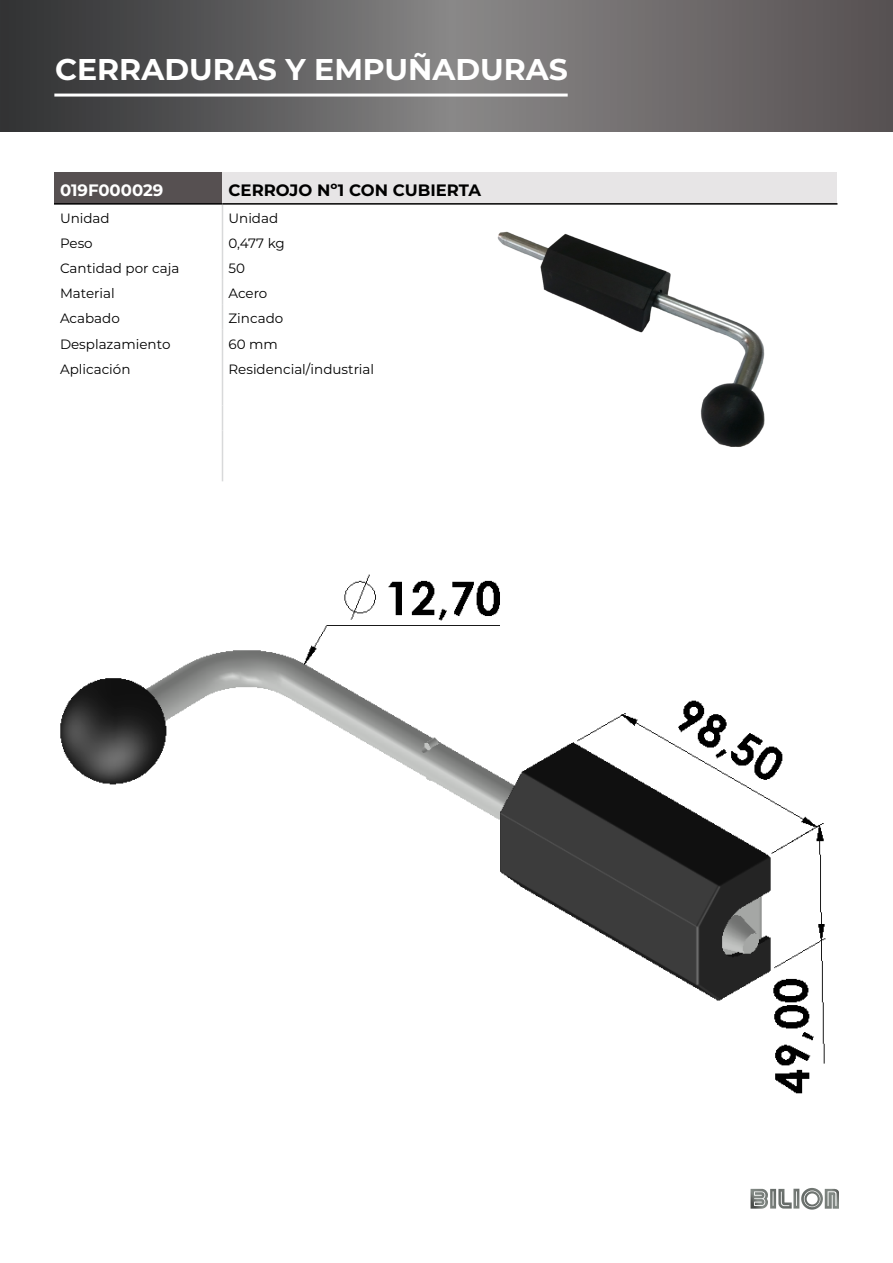
<style>
.page{position:relative;width:893px;height:1263px;background:#fff}
.page>*{position:absolute;margin:0;border:0;box-sizing:border-box;transform-origin:0 0}
.t1{font:700 30px "Montserrat";color:#fff}
.t2{font:700 16.5px "Montserrat";color:#000}
.t3{font:700 16.5px "Montserrat";color:#fff}
.t4{font:13.5px "Montserrat";color:#000}
</style>
<div class="page">
<svg style="left:1px;top:0;width:892px;height:131px;background:#646263"></svg>
<hr style="left:54px;top:94px;width:514px;height:3px;background:#fff">
<img style="left:497px;top:231px;width:268px;height:216px">
<svg style="left:750px;top:1188px;width:89px;height:21px"></svg>
<img style="left:60px;top:574px;width:766px;height:520px">
<div style="left:54px;top:172px;width:168px;height:32px;background:#565051"></div>
<div style="left:222px;top:172px;width:615px;height:32px;background:#e7e5e6"></div>
<svg style="left:222px;top:205px;width:1px;height:276px"></svg>
<hr style="left:54px;top:203px;width:168px;height:2px;background:#000">
<hr style="left:222px;top:203px;width:615px;height:2px;background:#000">
<h1 class="t1" style="left:55px;top:48px;width:514px">CERRADURAS Y EMPUÑADURAS</h1>
<p class="t3" style="left:60px;top:178px;width:105px">019F000029</p>
<p class="t2" style="left:228px;top:178px;width:254px">CERROJO Nº1 CON CUBIERTA</p>
<p class="t4" style="left:60px;top:209px;width:51px">Unidad</p>
<p class="t4" style="left:228px;top:209px;width:51px">Unidad</p>
<p class="t4" style="left:60px;top:234px;width:34px">Peso</p>
<p class="t4" style="left:228px;top:234px;width:58px">0,477 kg</p>
<p class="t4" style="left:60px;top:259px;width:121px">Cantidad por caja</p>
<p class="t4" style="left:228px;top:259px;width:18px">50</p>
<p class="t4" style="left:60px;top:284px;width:56px">Material</p>
<p class="t4" style="left:228px;top:284px;width:40px">Acero</p>
<p class="t4" style="left:60px;top:309px;width:61px">Acabado</p>
<p class="t4" style="left:228px;top:309px;width:56px">Zincado</p>
<p class="t4" style="left:60px;top:335px;width:112px">Desplazamiento</p>
<p class="t4" style="left:228px;top:335px;width:51px">60 mm</p>
<p class="t4" style="left:60px;top:360px;width:72px">Aplicación</p>
<p class="t4" style="left:228px;top:360px;width:147px">Residencial/industrial</p>
</div>
